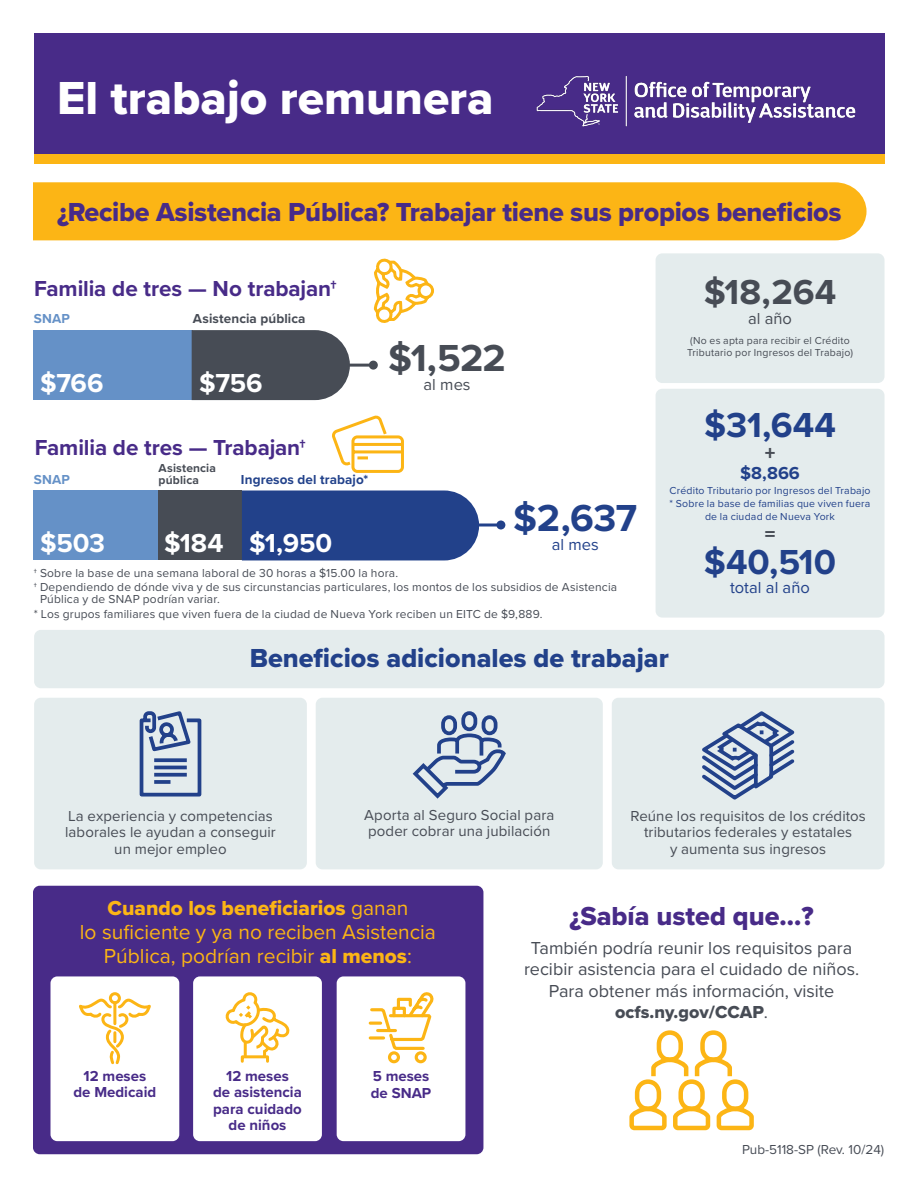
<style>
.page{position:relative;width:918px;height:1188px;background:#fff}
.page>*{position:absolute;margin:0;border:0;box-sizing:border-box;transform-origin:0 0}
.t1{font:48px "Proxima Nova Extrabld";color:#fff}
.t2{font:700 39px "Proxima Nova";color:#474c55}
.t3{font:700 39px "Proxima Nova";color:#22418a}
.t4{font:700 36px "Proxima Nova";color:#22418a}
.t5{font:700 36px "Proxima Nova";color:#474c55}
.t6{font:27px "Proxima Nova Extrabld";letter-spacing:-.01em;color:#482b88}
.t7{font:27px "Proxima Nova Extrabld";color:#22418a}
.t8{font:700 27px "Proxima Nova";letter-spacing:-.005em;color:#fff}
.t9{font:700 22.5px "Proxima Nova";letter-spacing:-.005em;color:#482b88}
.t10{font:21px/24px "Proxima Nova";color:#fcb515;text-align:center}
.t11{font:21px "Proxima Nova Extrabld";color:#474c55}
.t12{font:18px/21.6px "Proxima Nova";color:#474c55;text-align:center}
.t13{font:700 18px "Proxima Nova";color:#22418a}
.t14{font:16.5px "Proxima Nova";color:#22418a}
.t15{font:16.5px "Proxima Nova";color:#474c55}
.t16{font:15px/16.5px "Proxima Nova";letter-spacing:.005em;color:#474c55;text-align:center}
.t17{font:700 15px/16.5px "Proxima Nova";color:#482b88;text-align:center}
.t18{font:13.5px "Proxima Nova";color:#474c55}
.t19{font:700 13.5px "Proxima Nova";letter-spacing:.01em;color:#22428b}
.t20{font:700 13.5px "Proxima Nova";letter-spacing:.005em;color:#474c55}
.t21{font:700 13.5px "Proxima Nova";letter-spacing:.015em;color:#6591c7}
.t22{font:12px/12px "Proxima Nova";letter-spacing:.015em;color:#474c55}
.t23{font:700 12px/12px "Proxima Nova";letter-spacing:.01em;color:#474c55}
.t24{font:10.5px/12.6px "Proxima Nova";letter-spacing:.02em;color:#22418a;text-align:center}
.t25{font:10.5px/12.6px "Proxima Nova";letter-spacing:.02em;color:#474c55;text-align:center}
.s1{font-family:"Proxima Nova Extrabld"}
</style>
<div class="page">
<div style="left:34px;top:152px;width:851px;height:11px;background:#fcb515"></div>
<div style="left:34px;top:34px;width:851px;height:120px;background:#482b88"></div>
<img style="left:536px;top:76px;width:320px;height:51px">
<div style="left:33px;top:182px;width:834px;height:58px;background:#fcb515"></div>
<div style="left:34px;top:330px;width:159px;height:70px;background:#6591c7"></div>
<svg style="left:192px;top:258px;width:242px;height:142px"></svg>
<svg style="left:332px;top:415px;width:72px;height:58px"></svg>
<div style="left:34px;top:490px;width:124px;height:70px;background:#6591c7"></div>
<div style="left:158px;top:490px;width:84px;height:70px;background:#474c55"></div>
<svg style="left:242px;top:491px;width:263px;height:69px;background:#3c5797"></svg>
<div style="left:656px;top:253px;width:229px;height:130px;background:#e4eced;border-radius:7px"></div>
<div style="left:656px;top:389px;width:229px;height:229px;background:#e4eced;border-radius:7px"></div>
<div style="left:34px;top:630px;width:851px;height:58px;background:#e4eced;border-radius:7px"></div>
<div style="left:34px;top:698px;width:273px;height:171px;background:#e4eced;border-radius:7px"></div>
<svg style="left:139px;top:711px;width:63px;height:86px"></svg>
<div style="left:316px;top:698px;width:287px;height:171px;background:#e4eced;border-radius:7px"></div>
<svg style="left:412px;top:711px;width:94px;height:88px"></svg>
<div style="left:612px;top:698px;width:273px;height:171px;background:#e4eced;border-radius:7px"></div>
<svg style="left:702px;top:711px;width:93px;height:89px"></svg>
<div style="left:33px;top:886px;width:450px;height:268px;background:#482b88;border-radius:7px"></div>
<div style="left:51px;top:976px;width:128px;height:165px;background:#fff;border-radius:7px"></div>
<div style="left:109px;top:992px;width:12px;height:12px;border:3px solid #fcb515;border-radius:50%"></div>
<svg style="left:79px;top:997px;width:72px;height:68px"></svg>
<div style="left:193px;top:976px;width:129px;height:165px;background:#fff;border-radius:7px"></div>
<svg style="left:222px;top:869px;width:71px;height:194px"></svg>
<div style="left:337px;top:976px;width:128px;height:165px;background:#fff;border-radius:7px"></div>
<svg style="left:368px;top:992px;width:66px;height:72px"></svg>
<svg style="left:629px;top:1030px;width:125px;height:101px"></svg>
<h1 class="t1" style="left:57px;top:62px;width:438px">El trabajo remunera</h1>
<p class="t6" style="left:57px;top:191px;width:786px">¿Recibe Asistencia Pública? Trabajar tiene sus propios beneficios</p>
<p class="t9" style="left:34px;top:272px;width:304px">Familia de tres — No trabajan†</p>
<p class="t21" style="left:34px;top:308px;width:38px">SNAP</p>
<p class="t20" style="left:193px;top:308px;width:114px">Asistencia pública</p>
<p class="t8" style="left:40px;top:363px;width:65px">$766</p>
<p class="t8" style="left:199px;top:363px;width:65px">$756</p>
<p class="t2" style="left:388px;top:329px;width:119px">$1,522</p>
<p class="t15" style="left:424px;top:373px;width:49px">al mes</p>
<p class="t5" style="left:704px;top:265px;width:134px">$18,264</p>
<p class="t15" style="left:748px;top:306px;width:45px">al año</p>
<p class="t25" style="left:687px;top:333px;width:167px">(No es apta para recibir el Crédito<br>Tributario por Ingresos del Trabajo)</p>
<p class="t4" style="left:704px;top:398px;width:133px">$31,644</p>
<p class="t11" style="left:765px;top:437px;width:12px">+</p>
<p class="t13" style="left:740px;top:460px;width:61px">$8,866</p>
<p class="t24" style="left:669px;top:484px;width:203px">Crédito Tributario por Ingresos del Trabajo</p>
<p class="t24" style="left:670px;top:497px;width:202px">* Sobre la base de familias que viven fuera de la ciudad de Nueva York</p>
<p class="t11" style="left:765px;top:518px;width:12px">=</p>
<p class="t4" style="left:704px;top:535px;width:134px">$40,510</p>
<p class="t14" style="left:730px;top:576px;width:81px">total al año</p>
<p class="t9" style="left:35px;top:431px;width:273px">Familia de tres — Trabajan†</p>
<p class="t21" style="left:34px;top:469px;width:38px">SNAP</p>
<p class="t23" style="left:159px;top:461px;width:59px">Asistencia pública</p>
<p class="t19" style="left:241px;top:469px;width:129px">Ingresos del trabajo*</p>
<p class="t3" style="left:513px;top:488px;width:125px">$2,637</p>
<p class="t14" style="left:552px;top:533px;width:49px">al mes</p>
<p class="t8" style="left:40px;top:523px;width:66px">$503</p>
<p class="t8" style="left:164px;top:523px;width:61px">$184</p>
<p class="t8" style="left:249px;top:523px;width:85px">$1,950</p>
<p class="t22" style="left:34px;top:566px;width:366px">† Sobre la base de una semana laboral de 30 horas a $15.00 la hora.</p>
<p class="t22" style="left:40px;top:581px;width:579px;text-indent:-6px">† Dependiendo de dónde viva y de sus circunstancias particulares, los montos de los subsidios de Asistencia<br>Pública y de SNAP podrían variar.</p>
<p class="t22" style="left:34px;top:607px;width:510px">* Los grupos familiares que viven fuera de la ciudad de Nueva York reciben un EITC de $9,889.</p>
<h2 class="t7" style="left:250px;top:638px;width:421px">Beneficios adicionales de trabajar</h2>
<p class="t16" style="left:65px;top:807px;width:212px">La experiencia y competencias laborales le ayudan a conseguir un mejor empleo</p>
<p class="t16" style="left:364px;top:806px;width:192px;text-align:left">Aporta al Seguro Social para poder cobrar una jubilación</p>
<p class="t16" style="left:630px;top:807px;width:237px">Reúne los requisitos de los créditos tributarios federales y estatales<br>y aumenta sus ingresos</p>
<p class="t10" style="left:80px;top:895px;width:358px"><span class="s1">Cuando los beneficiarios</span> ganan<br>lo suficiente y ya no reciben Asistencia<br>Pública, podrían recibir <span class="s1">al menos</span>:</p>
<p class="t17" style="left:73px;top:1067px;width:84px">12 meses de Medicaid</p>
<p class="t17" style="left:213px;top:1067px;width:90px">12 meses<br>de asistencia para cuidado de niños</p>
<p class="t17" style="left:371px;top:1068px;width:62px;text-align:left">5 meses de SNAP</p>
<p class="t6" style="left:570px;top:896px;width:246px">¿Sabía usted que...?</p>
<p class="t12" style="left:524px;top:936px;width:337px">También podría reunir los requisitos para recibir asistencia para el cuidado de niños.<br>Para obtener más información, visite <span class="s1">ocfs.ny.gov/CCAP</span>.</p>
<p class="t18" style="left:742px;top:1140px;width:144px">Pub-5118-SP (Rev. 10/24)</p>
</div>
